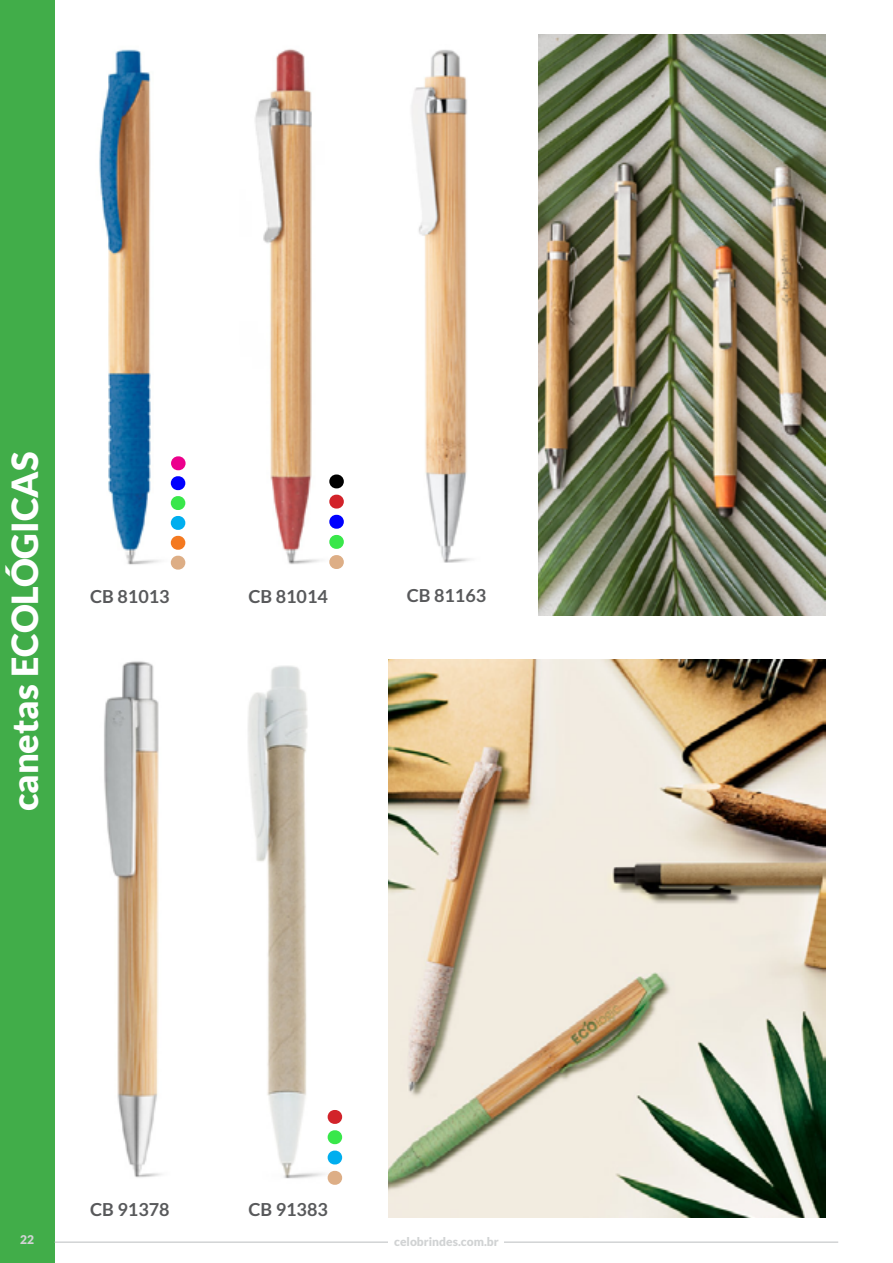
<style>
.page{position:relative;width:893px;height:1263px;background:#fff}
.page>*{position:absolute;margin:0;border:0;box-sizing:border-box;transform-origin:0 0}
.t1{font:900 36px "Lato";color:#fff}
.t2{font:700 18px "Lato";color:#58595b}
.t3{font:900 12px "Lato";color:#d1d3d4}
</style>
<div class="page">
<img style="left:411px;top:49px;width:59px;height:514px">
<img style="left:248px;top:665px;width:89px;height:518px">
<div style="left:328px;top:1171px;width:14px;height:14px;background:#ddae86;border-radius:7px"></div>
<div style="left:328px;top:1150px;width:14px;height:14px;background:#00aeef;border-radius:7px"></div>
<div style="left:328px;top:1130px;width:14px;height:14px;background:#39e74a;border-radius:7px"></div>
<div style="left:328px;top:1110px;width:14px;height:14px;background:#d2232a;border-radius:7px"></div>
<img style="left:104px;top:661px;width:58px;height:517px">
<img style="left:255px;top:49px;width:82px;height:519px">
<div style="left:329px;top:515px;width:15px;height:14px;background:#00f;border-radius:7px"></div>
<div style="left:329px;top:495px;width:15px;height:14px;background:#d2232a;border-radius:7px"></div>
<div style="left:329px;top:474px;width:15px;height:14px;background:#000;border-radius:7px"></div>
<div style="left:329px;top:535px;width:15px;height:14px;background:#39e74a;border-radius:7px"></div>
<div style="left:329px;top:555px;width:15px;height:14px;background:#ddae86;border-radius:7px"></div>
<img style="left:99px;top:49px;width:79px;height:520px">
<div style="left:171px;top:476px;width:14px;height:14px;background:#00f;border-radius:7px"></div>
<div style="left:171px;top:456px;width:15px;height:14px;background:#ec008c;border-radius:7px"></div>
<div style="left:171px;top:496px;width:14px;height:14px;background:#39e74a;border-radius:7px"></div>
<div style="left:171px;top:516px;width:14px;height:14px;background:#00aeef;border-radius:7px"></div>
<div style="left:171px;top:536px;width:14px;height:14px;background:#f47920;border-radius:7px"></div>
<div style="left:171px;top:556px;width:14px;height:14px;background:#ddae86;border-radius:7px"></div>
<div style="left:0;top:0;width:54px;height:1263px;background:#41ad49"></div>
<img style="left:538px;top:34px;width:287px;height:581px">
<img style="left:388px;top:659px;width:437px;height:558px">
<hr style="left:55px;top:1241px;width:783px;height:2px;background:#d1d3d4">
<div style="left:389px;top:1237px;width:115px;height:10px;background:#fff"></div>
<h1 class="t1" style="left:4px;top:811px;width:361px;rotate:-90deg">canetas ECOLÓGICAS</h1>
<p class="t2" style="left:90px;top:586px;width:81px">CB 81013</p>
<p class="t2" style="left:248px;top:586px;width:81px">CB 81014</p>
<p class="t2" style="left:407px;top:585px;width:81px">CB 81163</p>
<p class="t2" style="left:90px;top:1199px;width:81px">CB 91378</p>
<p class="t2" style="left:248px;top:1199px;width:81px">CB 91383</p>
<p class="t3" style="left:20px;top:1233px;width:15px">22</p>
<p class="t3" style="left:394px;top:1235px;width:106px">celobrindes.com.br</p>
</div>
